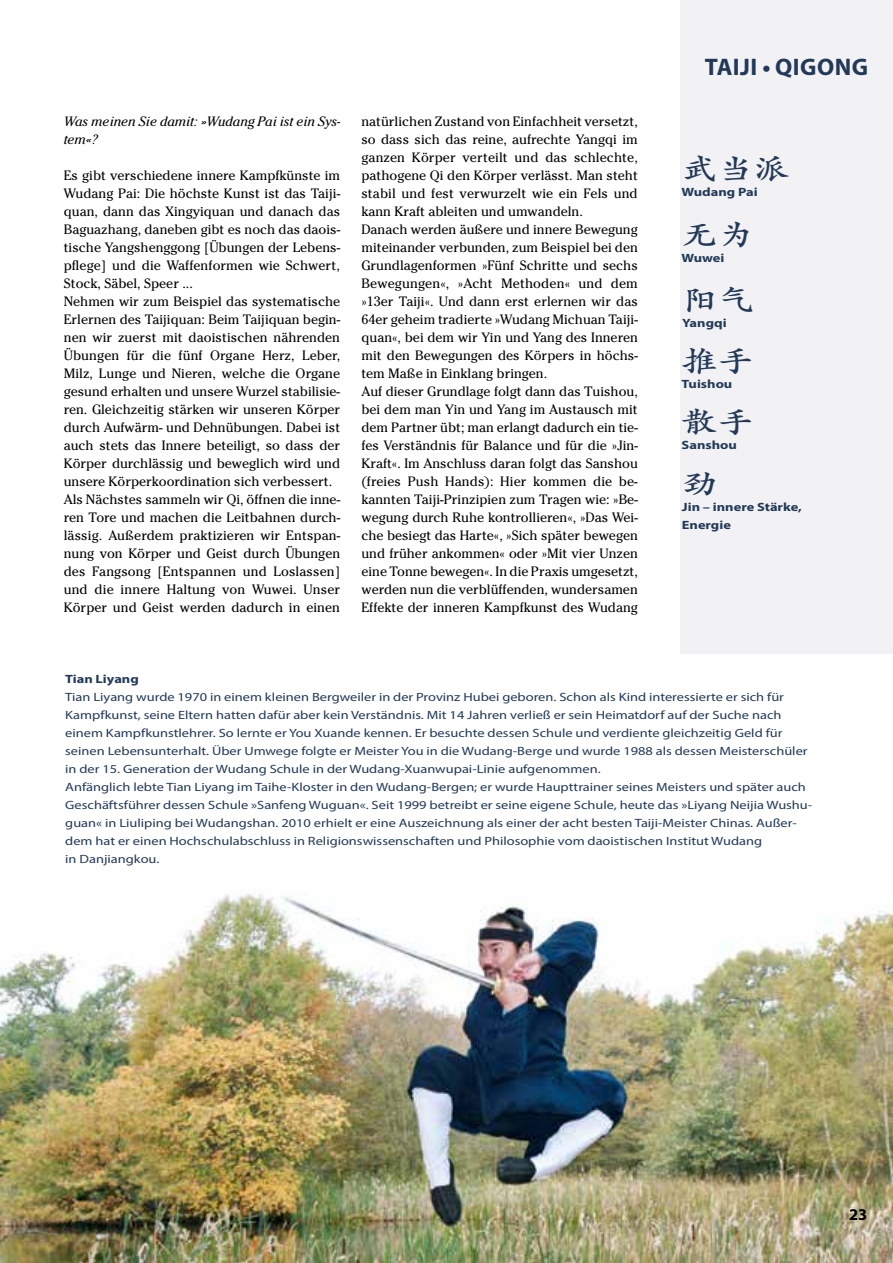
<style>
.page{position:relative;width:893px;height:1263px;background:#fff}
.page>*{position:absolute;margin:0;border:0;box-sizing:border-box;transform-origin:0 0}
.t1{font:700 30px "ST Kaiti SC";color:#223958;scale:1.2 1}
.t2{font:700 24px "Myriad Pro";letter-spacing:.02em;color:#223958}
.t3{font:700 16.5px "Myriad Pro";color:#000}
.t4{font:13.5px/18px "Cheltenham Std";color:#000}
.t5{font:italic 13.5px/18px "Cheltenham Std";color:#000}
.t6{font:12px/18px "Myriad Pro";color:#223958;scale:1.2 1}
.t7{font:700 12px/18px "Myriad Pro";color:#223958;scale:1.2 1}
</style>
<div class="page">
<div style="left:680px;top:0;width:213px;height:1263px;background:#f2f2f5"></div>
<div style="left:0;top:655px;width:893px;height:608px;background:#fff"></div>
<img style="left:0;top:894px;width:893px;height:369px">
<p class="t5" style="left:64px;top:112px;width:278px">Was meinen Sie damit: »Wudang Pai ist ein Sys&shy;tem«?</p>
<p class="t4" style="left:64px;top:166px;width:278px">Es gibt verschiedene innere Kampfkünste im Wudang Pai: Die höchste Kunst ist das Taiji&shy;quan, dann das Xingyiquan und danach das Baguazhang, daneben gibt es noch das daois&shy;tische Yangshenggong [Übungen der Lebens&shy;pflege] und die Waffenformen wie Schwert, Stock, Säbel, Speer ...<br>Nehmen wir zum Beispiel das systematische Erlernen des Taijiquan: Beim Taijiquan begin&shy;nen wir zuerst mit daoistischen nährenden Übungen für die fünf Organe Herz, Leber, Milz, Lunge und Nieren, welche die Organe gesund erhalten und unsere Wurzel stabilisie&shy;ren. Gleichzeitig stärken wir unseren Körper durch Aufwärm- und Dehnübungen. Dabei ist auch stets das Innere beteiligt, so dass der Körper durchlässig und beweglich wird und unsere Körperkoordination sich verbessert.<br>Als Nächstes sammeln wir Qi, öffnen die inne&shy;ren Tore und machen die Leitbahnen durch&shy;lässig. Außerdem praktizieren wir Entspan&shy;nung von Körper und Geist durch Übungen des Fangsong [Entspannen und Loslassen] und die innere Haltung von Wuwei. Unser Körper und Geist werden dadurch in einen</p>
<p class="t4" style="left:361px;top:112px;width:278px">natürlichen Zustand von Einfachheit versetzt, so dass sich das reine, aufrechte Yangqi im ganzen Körper verteilt und das schlechte, pathogene Qi den Körper verlässt. Man steht stabil und fest verwurzelt wie ein Fels und kann Kraft ableiten und umwandeln.<br>Danach werden äußere und innere Bewegung miteinander verbunden, zum Beispiel bei den Grundlagenformen »Fünf Schritte und sechs Bewegungen«, »Acht Methoden« und dem »13er Taiji«. Und dann erst erlernen wir das 64er geheim tradierte »Wudang Michuan Taiji&shy;quan«, bei dem wir Yin und Yang des Inneren mit den Bewegungen des Körpers in höchs&shy;tem Maße in Einklang bringen.<br>Auf dieser Grundlage folgt dann das Tuishou, bei dem man Yin und Yang im Austausch mit dem Partner übt; man erlangt dadurch ein tie&shy;fes Verständnis für Balance und für die »Jin-Kraft«. Im Anschluss daran folgt das Sanshou (freies Push Hands): Hier kommen die be&shy;kannten Taiji-Prinzipien zum Tragen wie: »Be&shy;wegung durch Ruhe kontrollieren«, »Das Wei&shy;che besiegt das Harte«, »Sich später bewegen und früher ankommen« oder »Mit vier Unzen eine Tonne bewegen«. In die Praxis umgesetzt, werden nun die verblüffenden, wundersamen Effekte der inneren Kampfkunst des Wudang</p>
<h2 class="t2" style="left:705px;top:51px;width:165px">TAIJI • QIGONG</h2>
<h1 class="t1" style="left:681px;top:147px;width:91px">武当派</h1>
<p class="t7" style="left:681px;top:183px;width:65px">Wudang Pai</p>
<h1 class="t1" style="left:681px;top:212px;width:61px">无为</h1>
<p class="t7" style="left:681px;top:248px;width:37px">Wuwei</p>
<h1 class="t1" style="left:682px;top:277px;width:61px">阳气</h1>
<p class="t7" style="left:682px;top:313px;width:38px">Yangqi</p>
<h1 class="t1" style="left:681px;top:338px;width:61px">推手</h1>
<p class="t7" style="left:681px;top:374px;width:44px">Tuishou</p>
<h1 class="t1" style="left:681px;top:399px;width:61px">散手</h1>
<p class="t7" style="left:681px;top:436px;width:48px">Sanshou</p>
<h1 class="t1" style="left:682px;top:461px;width:31px">劲</h1>
<p class="t7" style="left:682px;top:497px;width:101px">Jin – innere Stärke,<br>Energie</p>
<p class="t7" style="left:65px;top:670px;width:63px">Tian Liyang</p>
<p class="t6" style="left:65px;top:688px;width:624px">Tian Liyang wurde 1970 in einem kleinen Bergweiler in der Provinz Hubei geboren. Schon als Kind interessierte er sich für Kampfkunst, seine Eltern hatten dafür aber kein Verständnis. Mit 14 Jahren verließ er sein Heimatdorf auf der Suche nach einem Kampfkunstlehrer. So lernte er You Xuande kennen. Er besuchte dessen Schule und verdiente gleichzeitig Geld für seinen Lebensunterhalt. Über Umwege folgte er Meister You in die Wudang-Berge und wurde 1988 als dessen Meisterschüler in der 15. Generation der Wudang Schule in der Wudang-Xuanwupai-Linie aufgenommen.<br>Anfänglich lebte Tian Liyang im Taihe-Kloster in den Wudang-Bergen; er wurde Haupttrainer seines Meisters und später auch Geschäftsführer dessen Schule »Sanfeng Wuguan«. Seit 1999 betreibt er seine eigene Schule, heute das »Liyang Neijia Wushu&shy;guan« in Liuliping bei Wudangshan. 2010 erhielt er eine Auszeichnung als einer der acht besten Taiji-Meister Chinas. Außer&shy;dem hat er einen Hochschulabschluss in Religionswissenschaften und Philosophie vom daoistischen Institut Wudang<br>in Danjiangkou.</p>
<p class="t3" style="left:849px;top:1204px;width:20px">23</p>
</div>
